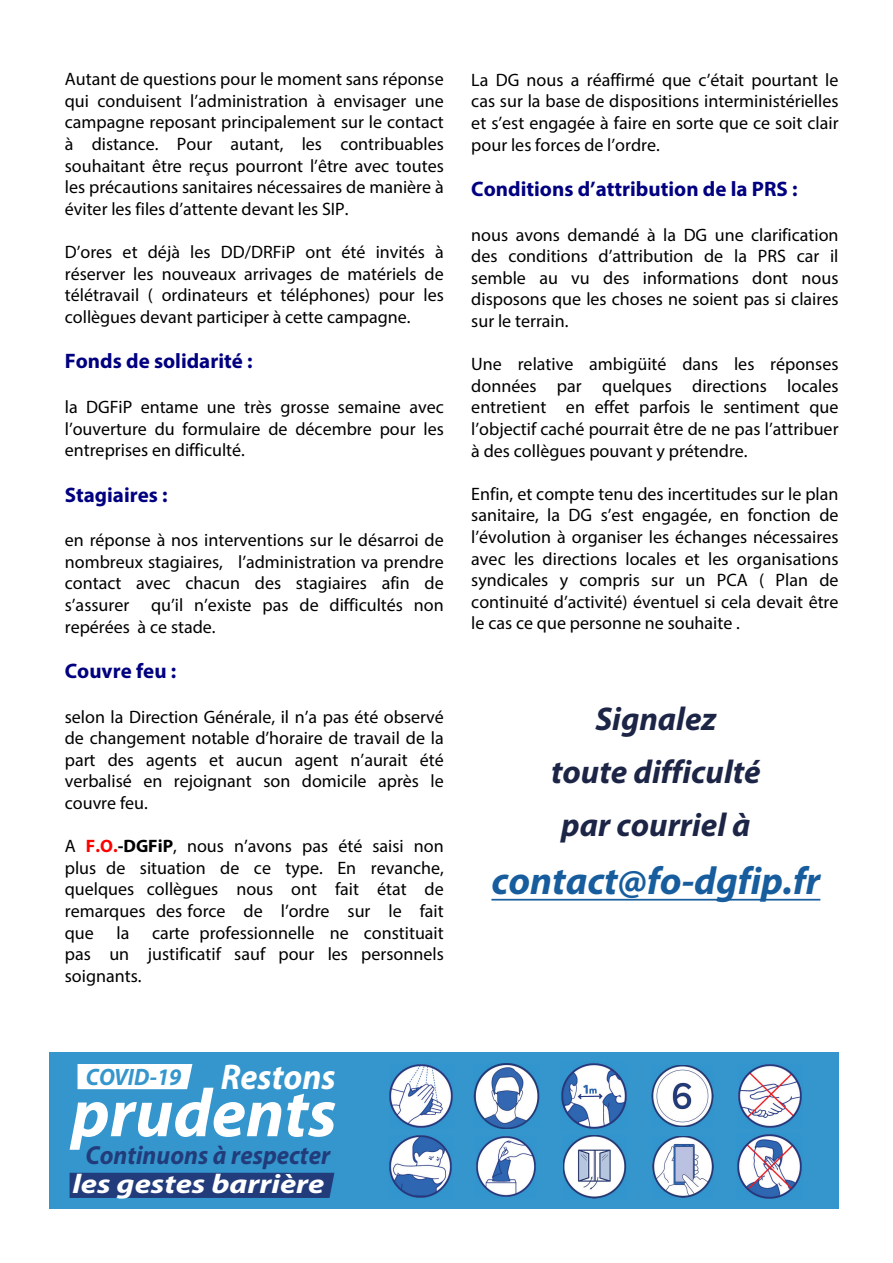
<style>
.page{position:relative;width:893px;height:1263px;background:#fff}
.page>*{position:absolute;margin:0;border:0;box-sizing:border-box;transform-origin:0 0}
.t1{font:italic 700 68.4px "Myriad Pro";color:#fff}
.t2{font:italic 700 39px "Myriad Pro";color:#175d9e}
.t3{font:italic 700 35.85px "Myriad Pro";color:#fff;scale:.95 1}
.t4{font:italic 700 33px/53.1px "Myriad Pro";color:#1c2546;text-align:center}
.t5{font:italic 700 27.15px "Myriad Pro";color:#fff;scale:1.19 1}
.t6{font:italic 700 26.1px "Myriad Pro";color:#223c7b;scale:.95 1}
.t7{font:italic 700 23.85px "Myriad Pro";color:#3496cc;scale:.95 1}
.t8{font:700 21px "Myriad Pro";color:#000080}
.t9{font:18px/21.6px "Myriad Pro";color:#000;text-align:justify}
.s1{font-weight:700;color:#f00}
.s2{font-weight:700}
</style>
<div class="page">
<div style="left:50px;top:1052px;width:789px;height:157px;background:#3496cc"></div>
<div style="left:78px;top:1064px;width:114px;height:25px;background:#fff"></div>
<img style="left:474px;top:1063px;width:65px;height:66px">
<img style="left:653px;top:1136px;width:60px;height:61px">
<img style="left:652px;top:1065px;width:61px;height:62px">
<img style="left:563px;top:1135px;width:63px;height:63px">
<img style="left:738px;top:1064px;width:64px;height:64px">
<img style="left:389px;top:1135px;width:63px;height:63px">
<img style="left:561px;top:1063px;width:66px;height:66px">
<img style="left:389px;top:1064px;width:64px;height:64px">
<img style="left:476px;top:1136px;width:60px;height:61px">
<img style="left:737px;top:1134px;width:65px;height:65px">
<div style="left:70px;top:1173px;width:264px;height:25px;background:#223c7b"></div>
<hr style="left:491px;top:899px;width:329px;height:1px;background:#175d9e">
<p class="t9" style="left:65px;top:68px;width:380px">Autant de questions pour le moment sans réponse qui conduisent l’administration à envisager une campagne reposant principalement sur le contact à distance. Pour autant, les contribuables souhaitant être reçus pourront l’être avec toutes les précautions sanitaires nécessaires de manière à éviter les files d’attente devant les SIP.</p>
<p class="t9" style="left:65px;top:241px;width:380px">D’ores et déjà les DD/DRFiP ont été invités à réserver les nouveaux arrivages de matériels de télétravail ( ordinateurs et téléphones) pour les collègues devant participer à cette campagne.</p>
<p class="t8" style="left:65px;top:348px;width:189px">Fonds de solidarité :</p>
<p class="t9" style="left:65px;top:396px;width:380px">la DGFiP entame une très grosse semaine avec l’ouverture du formulaire de décembre pour les entreprises en difficulté.</p>
<p class="t8" style="left:65px;top:481px;width:104px">Stagiaires :</p>
<p class="t9" style="left:65px;top:529px;width:380px">en réponse à nos interventions sur le désarroi de nombreux stagiaires, l’administration va prendre contact avec chacun des stagiaires afin de s’assurer qu’il n’existe pas de difficultés non repérées à ce stade.</p>
<p class="t8" style="left:65px;top:657px;width:113px">Couvre feu :</p>
<p class="t9" style="left:65px;top:705px;width:380px">selon la Direction Générale, il n’a pas été observé de changement notable d’horaire de travail de la part des agents et aucun agent n’aurait été verbalisé en rejoignant son domicile après le couvre feu.</p>
<p class="t9" style="left:65px;top:835px;width:380px">A <span class="s1">F.O.</span><span class="s2">-DGFiP</span>, nous n’avons pas été saisi non plus de situation de ce type. En revanche, quelques collègues nous ont fait état de remarques des force de l’ordre sur le fait que</p>
<p class="t9" style="left:65px;top:921px;width:380px;text-indent:87px">carte professionnelle ne constituait pas un justificatif sauf pour les personnels soignants.</p>
<p class="t9" style="left:116px;top:921px;width:14px">la</p>
<p class="t9" style="left:471px;top:69px;width:369px">La DG nous a réaffirmé que c’était pourtant le cas sur la base de dispositions interministérielles et s’est engagée à faire en sorte que ce soit clair pour les forces de l’ordre.</p>
<p class="t8" style="left:471px;top:175px;width:328px">Conditions d’attribution de la PRS :</p>
<p class="t9" style="left:471px;top:223px;width:369px">nous avons demandé à la DG une clarification des conditions d’attribution de la PRS car il semble au vu des informations dont nous disposons que les choses ne soient pas si claires sur le terrain.</p>
<p class="t9" style="left:471px;top:353px;width:369px">Une relative ambigüité dans les réponses données par quelques directions locales entretient en effet parfois le sentiment que l’objectif caché pourrait être de ne pas l’attribuer à des collègues pouvant y prétendre.</p>
<p class="t9" style="left:471px;top:483px;width:369px">Enfin, et compte tenu des incertitudes sur le plan sanitaire, la DG s’est engagée, en fonction de l’évolution à organiser les échanges nécessaires avec les directions locales et les organisations syndicales y compris sur un PCA ( Plan de continuité d’activité) éventuel si cela devait être le cas ce que personne ne souhaite .</p>
<h3 class="t4" style="left:551px;top:691px;width:211px">Signalez<br>toute difficulté par courriel à</h3>
<h2 class="t2" style="left:491px;top:855px;width:330px">contact@fo-dgfip.fr</h2>
<h3 class="t3" style="left:221px;top:1054px;width:122px">Restons</h3>
<h1 class="t1" style="left:71px;top:1069px;width:267px">prudents</h1>
<h3 class="t7" style="left:86px;top:1062px;width:102px">COVID-19</h3>
<h3 class="t6" style="left:85px;top:1138px;width:259px">Continuons à respecter</h3>
<h3 class="t5" style="left:72px;top:1166px;width:213px">les gestes barrière</h3>
</div>
